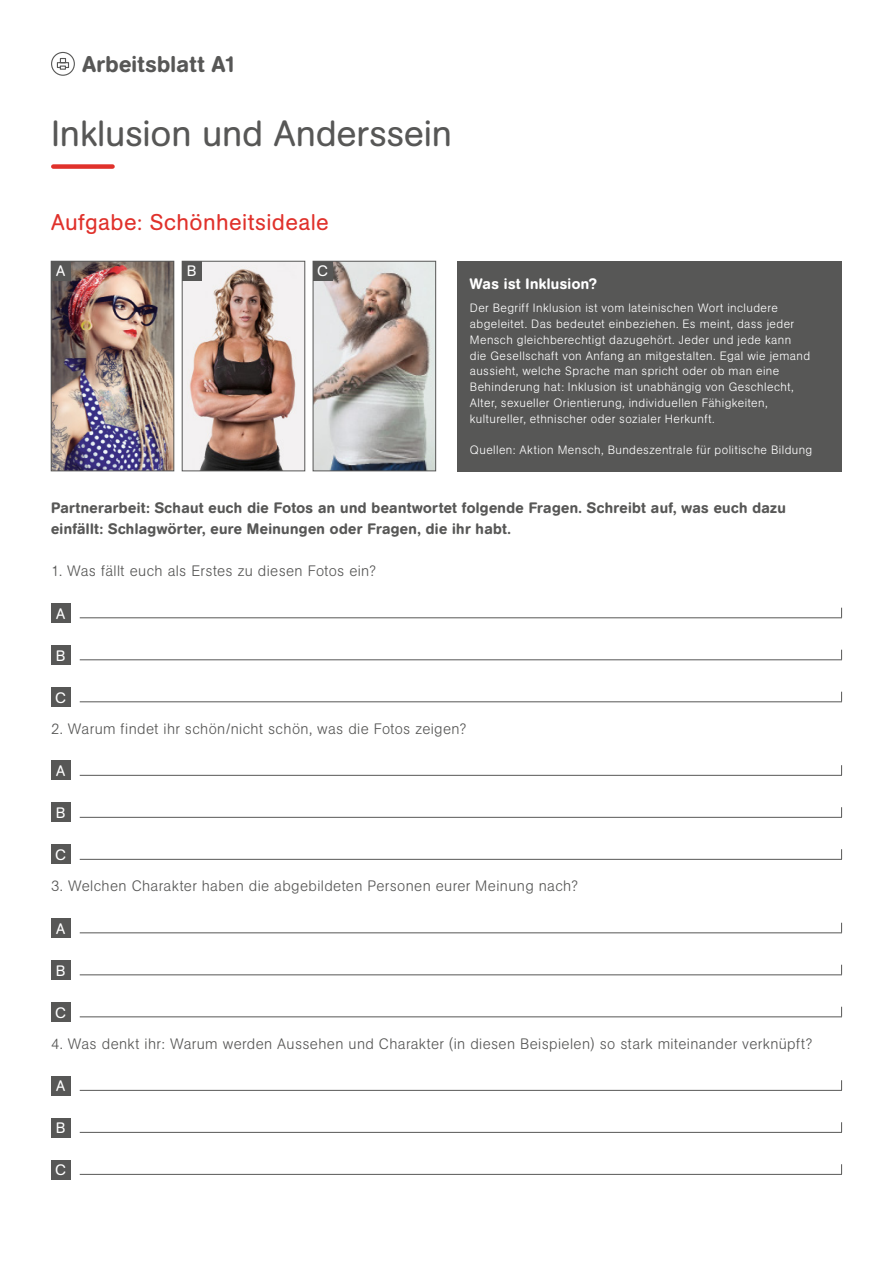
<style>
.page{position:relative;width:893px;height:1263px;background:#fff}
.page>*{position:absolute;margin:0;border:0;box-sizing:border-box;transform-origin:0 0}
.t1{font:36px "AG Book Rounded Pro";letter-spacing:-.005em;color:#575756}
.t2{font:22.5px "AG Book Rounded Pro";letter-spacing:.02em;color:#e0312b}
.t3{font:500 22.5px "AG Book Rounded Pro";letter-spacing:.02em;color:#575756}
.t4{font:300 15px "AG Book Rounded Pro";letter-spacing:.025em;color:#575756}
.t5{font:500 15px/21px "AG Book Rounded Pro";letter-spacing:.025em;color:#575756}
.t6{font:500 15px "AG Book Rounded Pro";letter-spacing:.025em;color:#fff}
.t7{font:15px "AG Book Rounded Pro";color:#fff}
.t8{font:300 12px/15.8px "AG Book Rounded Pro";letter-spacing:.035em;color:#fff}
</style>
<div class="page">
<div style="left:457px;top:261px;width:385px;height:210px;background:#575756"></div>
<hr style="left:80px;top:1174px;width:762px;height:1px;background:#575756">
<hr style="left:80px;top:1132px;width:762px;height:1px;background:#575756">
<hr style="left:80px;top:1090px;width:762px;height:1px;background:#575756">
<hr style="left:80px;top:1016px;width:762px;height:1px;background:#575756">
<hr style="left:80px;top:974px;width:762px;height:1px;background:#575756">
<hr style="left:80px;top:932px;width:762px;height:1px;background:#575756">
<hr style="left:80px;top:859px;width:762px;height:1px;background:#575756">
<hr style="left:80px;top:817px;width:762px;height:1px;background:#575756">
<hr style="left:80px;top:775px;width:762px;height:1px;background:#575756">
<hr style="left:80px;top:701px;width:762px;height:1px;background:#575756">
<hr style="left:80px;top:659px;width:762px;height:1px;background:#575756">
<hr style="left:80px;top:617px;width:762px;height:1px;background:#575756">
<div style="left:53px;top:164px;width:60px;height:5px;background:#e0312b"></div>
<div style="left:51px;top:52px;width:24px;height:24px;border:1px solid #575756;border-radius:50%"></div>
<svg style="left:56px;top:58px;width:14px;height:12px"></svg>
<img style="left:53px;top:263px;width:119px;height:206px">
<div style="left:51px;top:261px;width:123px;height:210px;border:1px solid #575756"></div>
<div style="left:51px;top:261px;width:19px;height:19px;background:#575756"></div>
<img style="left:184px;top:263px;width:119px;height:206px">
<div style="left:182px;top:261px;width:123px;height:210px;border:1px solid #575756"></div>
<div style="left:182px;top:261px;width:19px;height:19px;background:#575756"></div>
<img style="left:315px;top:263px;width:119px;height:206px">
<div style="left:313px;top:261px;width:123px;height:210px;border:1px solid #575756"></div>
<div style="left:313px;top:261px;width:19px;height:19px;background:#575756"></div>
<div style="left:51px;top:603px;width:19px;height:19px;background:#575756"></div>
<div style="left:51px;top:645px;width:19px;height:19px;background:#575756"></div>
<div style="left:51px;top:687px;width:19px;height:19px;background:#575756"></div>
<div style="left:51px;top:761px;width:19px;height:19px;background:#575756"></div>
<div style="left:51px;top:803px;width:19px;height:19px;background:#575756"></div>
<div style="left:51px;top:845px;width:19px;height:19px;background:#575756"></div>
<div style="left:51px;top:918px;width:19px;height:19px;background:#575756"></div>
<div style="left:51px;top:960px;width:19px;height:19px;background:#575756"></div>
<div style="left:51px;top:1002px;width:19px;height:19px;background:#575756"></div>
<div style="left:51px;top:1076px;width:19px;height:19px;background:#575756"></div>
<div style="left:51px;top:1118px;width:19px;height:19px;background:#575756"></div>
<div style="left:51px;top:1160px;width:19px;height:19px;background:#575756"></div>
<p class="t3" style="left:82px;top:50px;width:156px">Arbeitsblatt A1</p>
<h1 class="t1" style="left:51px;top:110px;width:403px">Inklusion und Anderssein</h1>
<h2 class="t2" style="left:51px;top:207px;width:279px">Aufgabe: Schönheitsideale</h2>
<p class="t7" style="left:56px;top:261px;width:11px">A</p>
<p class="t7" style="left:187px;top:261px;width:11px">B</p>
<p class="t7" style="left:317px;top:261px;width:12px">C</p>
<p class="t6" style="left:470px;top:274px;width:129px">Was ist Inklusion?</p>
<p class="t8" style="left:470px;top:300px;width:342px">Der Begriff Inklusion ist vom lateinischen Wort includere abgeleitet. Das bedeutet einbeziehen. Es meint, dass jeder Mensch gleichberechtigt dazugehört. Jeder und jede kann die Gesellschaft von Anfang an mitgestalten. Egal wie jemand aussieht, welche Sprache man spricht oder ob man eine Behinderung hat: Inklusion ist unabhängig von Geschlecht, Alter, sexueller Orientierung, individuellen Fähigkeiten, kultureller, ethnischer oder sozialer Herkunft.</p>
<p class="t8" style="left:470px;top:442px;width:344px">Quellen: Aktion Mensch, Bundeszentrale für politische Bildung</p>
<p class="t5" style="left:51px;top:497px;width:736px">Partnerarbeit: Schaut euch die Fotos an und beantwortet folgende Fragen. Schreibt auf, was euch dazu einfällt: Schlagwörter, eure Meinungen oder Fragen, die ihr habt.</p>
<p class="t4" style="left:51px;top:561px;width:327px">1. Was fällt euch als Erstes zu diesen Fotos ein?</p>
<p class="t7" style="left:56px;top:604px;width:11px">A</p>
<p class="t7" style="left:56px;top:646px;width:11px">B</p>
<p class="t7" style="left:55px;top:688px;width:12px">C</p>
<p class="t4" style="left:51px;top:718px;width:417px">2. Warum findet ihr schön/nicht schön, was die Fotos zeigen?</p>
<p class="t7" style="left:56px;top:761px;width:11px">A</p>
<p class="t7" style="left:56px;top:803px;width:11px">B</p>
<p class="t7" style="left:55px;top:845px;width:12px">C</p>
<p class="t4" style="left:51px;top:876px;width:529px">3. Welchen Charakter haben die abgebildeten Personen eurer Meinung nach?</p>
<p class="t7" style="left:56px;top:919px;width:11px">A</p>
<p class="t7" style="left:56px;top:961px;width:11px">B</p>
<p class="t7" style="left:55px;top:1003px;width:12px">C</p>
<p class="t4" style="left:51px;top:1033px;width:763px">4. Was denkt ihr: Warum werden Aussehen und Charakter (in diesen Beispielen) so stark miteinander verknüpft?</p>
<p class="t7" style="left:56px;top:1076px;width:11px">A</p>
<p class="t7" style="left:56px;top:1118px;width:11px">B</p>
<p class="t7" style="left:55px;top:1160px;width:12px">C</p>
</div>
